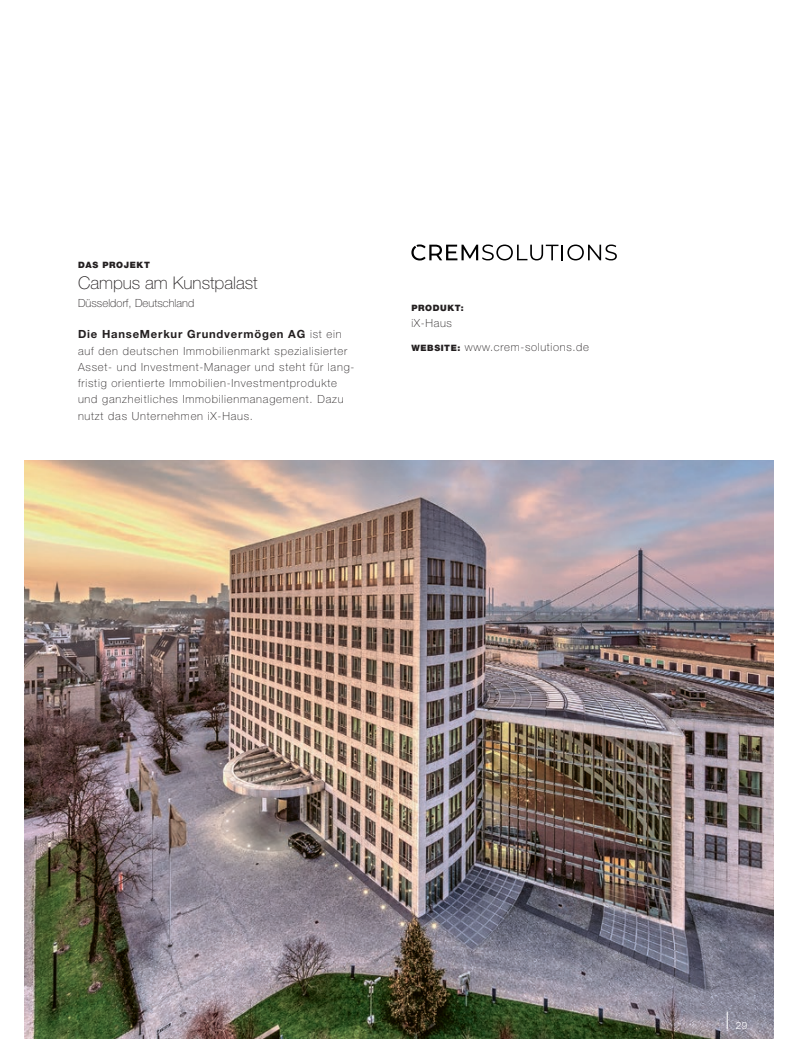
<style>
.page{position:relative;width:798px;height:1063px;background:#fff}
.page>*{position:absolute;margin:0;border:0;box-sizing:border-box;transform-origin:0 0}
.t1{font:100 17.5px "Helvetica Neue LT Pro";color:#231f20}
.t2{font:100 11.25px/16.2px "Helvetica Neue LT Pro";letter-spacing:.07em;color:#231f20}
.t3{font:100 11.25px "Helvetica Neue LT Pro";letter-spacing:.005em;color:#231f20}
.t4{font:300 10px "Helvetica Neue LT Pro";color:#fff}
.t5{font:900 8.75px "Helvetica Neue LT Pro";letter-spacing:.07em;color:#231f20}
.s1{font-weight:700}
.s2{font-weight:900;font-size:8.75px}
</style>
<div class="page">
<img style="left:25px;top:461px;width:747px;height:577px">
<svg style="left:411px;top:244px;width:205px;height:17px"></svg>
<svg style="left:726px;top:1012px;width:1px;height:17px"></svg>
<p class="t5" style="left:78px;top:259px;width:73px">DAS PROJEKT</p>
<h1 class="t1" style="left:78px;top:272px;width:181px">Campus am Kunstpalast</h1>
<p class="t3" style="left:78px;top:297px;width:118px">Düsseldorf, Deutschland</p>
<p class="t2" style="left:78px;top:326px;width:278px"><span class="s1">Die HanseMerkur Grundvermögen AG</span> ist ein auf den deutschen Immobilienmarkt spezialisierter Asset- und Investment-Manager und steht für lang&shy;fristig orientierte Immobilien-Investmentprodukte und ganzheitliches Immobilienmanagement. Dazu nutzt das Unternehmen iX-Haus.</p>
<p class="t5" style="left:411px;top:303px;width:54px">PRODUKT:</p>
<p class="t2" style="left:411px;top:311px;width:179px;line-height:23.4px">iX-Haus<br><span class="s2">WEBSITE:</span> www.crem-solutions.de</p>
<p class="t4" style="left:735px;top:1020px;width:13px">29</p>
</div>
